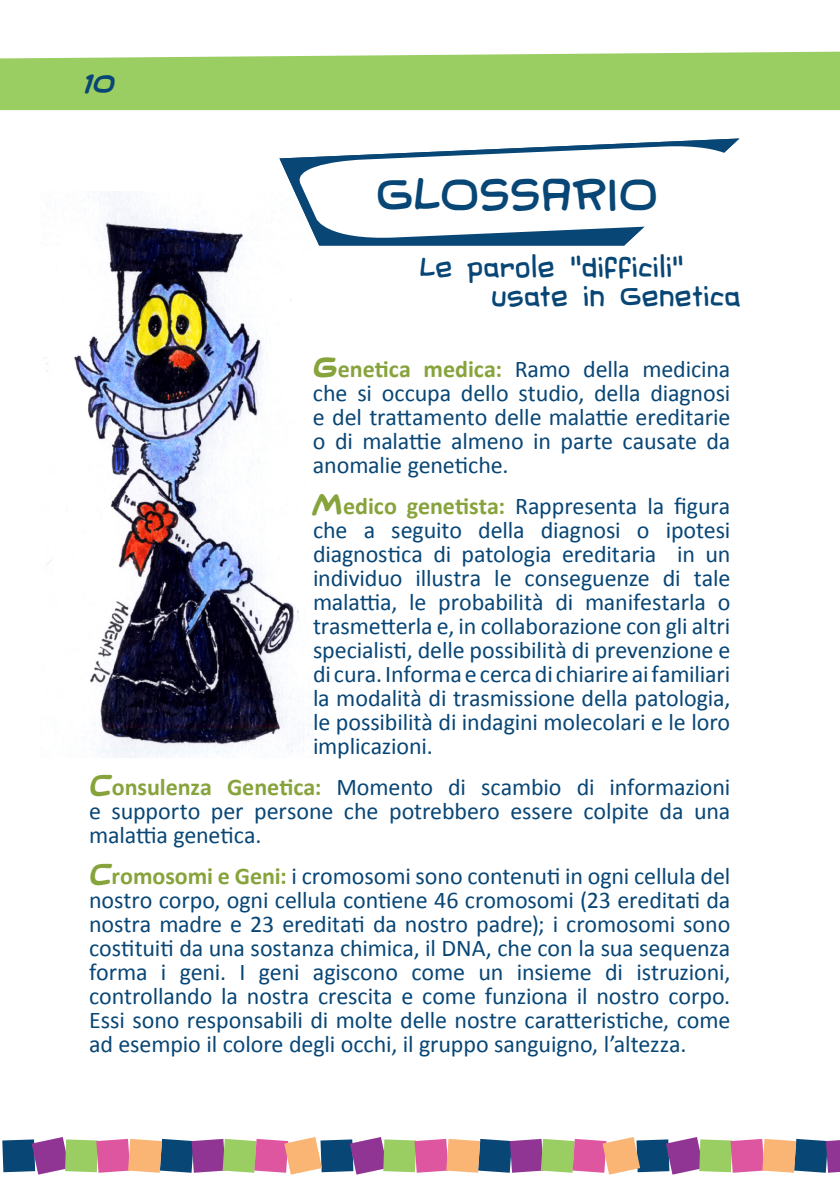
<style>
.page{position:relative;width:840px;height:1191px;background:#fff}
.page>*{position:absolute;margin:0;border:0;box-sizing:border-box;transform-origin:0 0}
.t1{font:48px "Sunday Comics BB";letter-spacing:-.01em;color:#084676}
.t2{font:28px/29.6px "Sunday Comics BB";letter-spacing:-.005em;color:#084676}
.t3{font:24px/24px "Calibri";letter-spacing:-.005em;color:#084676;text-align:justify}
.t4{font:700 24px "Sunday Comics BB";color:#084676}
.s1{font-family:"Sunday Comics BB";font-weight:700;font-size:28px;color:#87a33b}
.s2{font-weight:700;color:#87a33b}
</style>
<div class="page">
<svg style="left:0;top:51px;width:839px;height:59px;background:#a0d06c"></svg>
<svg style="left:2px;top:1137px;width:837px;height:37px;background:#a68a93"></svg>
<img style="left:45px;top:191px;width:266px;height:566px">
<svg style="left:279px;top:138px;width:460px;height:107px"></svg>
<svg style="left:291px;top:144px;width:448px;height:96px"></svg>
<p class="t4" style="left:84px;top:69px;width:33px">10</p>
<h1 class="t1" style="left:375px;top:169px;width:283px">GLOSSARIO</h1>
<p class="t2" style="left:490px;top:253px;width:251px;text-indent:-71px">Le parole “difficili” usate in Genetica</p>
<p class="t3" style="left:313px;top:355px;width:419px"><span class="s1">G</span><span class="s2">enetica medica:</span> Ramo della medicina che si occupa dello studio, della diagnosi e del trattamento delle malattie ereditarie o di malattie almeno in parte causate da anomalie genetiche.</p>
<p class="t3" style="left:313px;top:492px;width:419px"><span class="s1">M</span><span class="s2">edico genetista:</span> Rappresenta la figura che a seguito della diagnosi o ipotesi diagnostica di patologia ereditaria in un individuo illustra le conseguenze di tale malattia, le probabilità di manifestarla o trasmetterla e, in collaborazione con gli altri specialisti, delle possibilità di prevenzione e di cura. Informa e cerca di chiarire ai familiari la modalità di trasmissione della patologia, le possibilità di indagini molecolari e le loro implicazioni.</p>
<p class="t3" style="left:89px;top:773px;width:642px"><span class="s1">C</span><span class="s2">onsulenza Genetica:</span> Momento di scambio di informazioni e supporto per persone che potrebbero essere colpite da una malattia genetica.</p>
<p class="t3" style="left:89px;top:862px;width:642px"><span class="s1">C</span><span class="s2">romosomi e Geni:</span> i cromosomi sono contenuti in ogni cellula del nostro corpo, ogni cellula contiene 46 cromosomi (23 ereditati da nostra madre e 23 ereditati da nostro padre); i cromosomi sono costituiti da una sostanza chimica, il DNA, che con la sua sequenza forma i geni. I geni agiscono come un insieme di istruzioni, controllando la nostra crescita e come funziona il nostro corpo.<br>Essi sono responsabili di molte delle nostre caratteristiche, come ad esempio il colore degli occhi, il gruppo sanguigno, l’altezza.</p>
</div>
